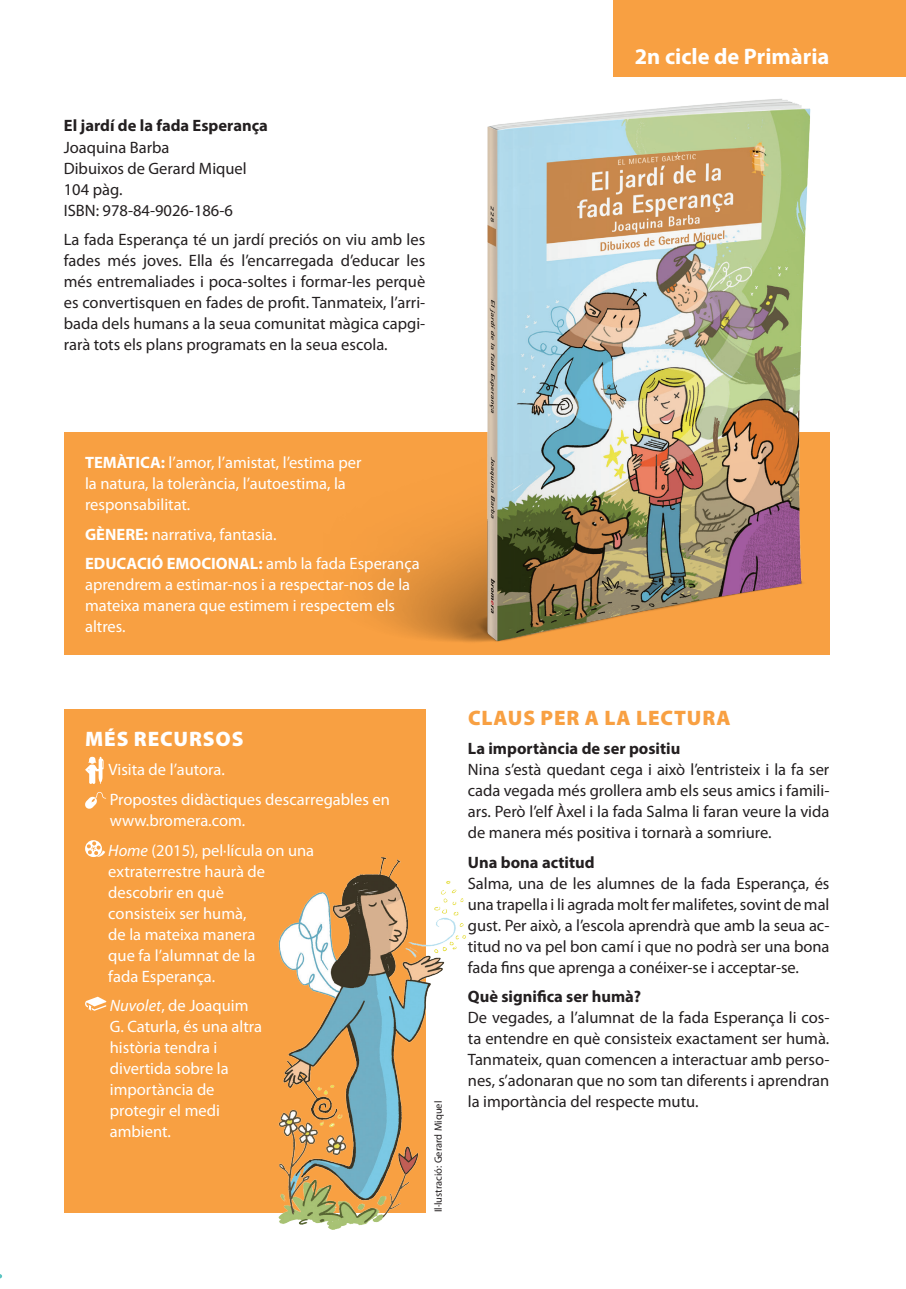
<style>
.page{position:relative;width:906px;height:1289px;background:#fff}
.page>*{position:absolute;margin:0;border:0;box-sizing:border-box;transform-origin:0 0}
.t1{font:700 22.5px "Myriad Pro";color:#fff}
.CLAUS_PER_A_LA_LECTU{font:900 21px "Myriad Pro";letter-spacing:.04em;color:#f8a042}
.t2{font:900 21px "Myriad Pro";letter-spacing:.04em;color:#fff}
.Text{font:16.5px/21px "Myriad Pro";color:#231f20;text-align:justify}
.Temàtica__gènere{font:16.5px/21px "Myriad Pro";color:#fff}
.Sinopsi{font:16.5px/21px "Myriad Pro";color:#231f20;text-align:justify}
.Claus{font:700 16.5px "Myriad Pro";color:#231f20}
.Text-2{font:700 16.5px "Myriad Pro";color:#231f20}
.Copyright{font:10.5px "Myriad Pro";color:#231f20}
.s1{font-weight:700}
.s2{font-style:italic}
</style>
<div class="page">
<div style="left:64px;top:432px;width:765px;height:222px;background:#f8a042"></div>
<div style="left:64px;top:709px;width:361px;height:503px;background:#f8a042"></div>
<div style="left:613px;top:0;width:293px;height:77px;background:#f8a042"></div>
<img style="left:299px;top:99px;width:531px;height:556px">
<img style="left:269px;top:852px;width:197px;height:377px">
<svg style="left:85px;top:756px;width:19px;height:28px"></svg>
<svg style="left:85px;top:792px;width:21px;height:17px"></svg>
<svg style="left:85px;top:840px;width:20px;height:17px"></svg>
<svg style="left:85px;top:996px;width:21px;height:15px"></svg>
<p class="Text-2" style="left:64px;top:115px;width:206px">El jardí de la fada Esperança</p>
<p class="Text" style="left:64px;top:136px;width:107px">Joaquina Barba</p>
<p class="Text" style="left:64px;top:157px;width:184px">Dibuixos de Gerard Miquel</p>
<p class="Text" style="left:64px;top:178px;width:60px">104 pàg.</p>
<p class="Text" style="left:64px;top:199px;width:171px">ISBN: 978-84-9026-186-6</p>
<p class="Sinopsi" style="left:64px;top:229px;width:363px">La fada Esperança té un jardí preciós on viu amb les fades més joves. Ella és l’encarregada d’educar les més entremaliades i poca-soltes i formar-les perquè es convertisquen en fades de profit. Tanmateix, l’arri&shy;bada dels humans a la seua comunitat màgica capgi&shy;rarà tots els plans programats en la seua escola.</p>
<h1 class="t1" style="left:635px;top:42px;width:196px">2n cicle de Primària</h1>
<p class="Temàtica__gènere" style="left:85px;top:452px;width:278px"><span class="s1">TEMÀTICA:</span> l’amor, l’amistat, l’estima per la natura, la tolerància, l’autoestima, la responsabilitat.</p>
<p class="Temàtica__gènere" style="left:85px;top:523px;width:193px"><span class="s1">GÈNERE:</span> narrativa, fantasia.</p>
<p class="Temàtica__gènere" style="left:85px;top:553px;width:336px"><span class="s1">EDUCACIÓ EMOCIONAL:</span> amb la fada Esperança aprendrem a estimar-nos i a respectar-nos de la mateixa manera que estimem i respectem els altres.</p>
<p class="t2" style="left:85px;top:724px;width:160px">MÉS RECURSOS</p>
<p class="Temàtica__gènere" style="left:108px;top:754px;width:283px;line-height:29.5px">Visita de l’autora.<br>Propostes didàctiques descarregables en</p>
<p class="Temàtica__gènere" style="left:108px;top:805px;width:207px;line-height:29.5px">www.bromera.com.<br><span class="s2">Home</span> (2015), pel·lícula on una</p>
<p class="Temàtica__gènere" style="left:108px;top:860px;width:158px">extraterrestre haurà de descobrir en què consisteix ser humà, de la mateixa manera que fa l’alumnat de la fada Esperança.</p>
<p class="Temàtica__gènere" style="left:110px;top:994px;width:154px"><span class="s2">Nuvolet</span>, de Joaquim<br>G. Caturla, és una altra història tendra i divertida sobre la importància de protegir el medi ambient.</p>
<p class="Copyright" style="left:432px;top:1212px;width:113px;rotate:-90deg">Il·lustració: Gerard Miquel</p>
<p class="CLAUS_PER_A_LA_LECTU" style="left:468px;top:703px;width:264px">CLAUS PER A LA LECTURA</p>
<p class="Claus" style="left:468px;top:737px;width:214px">La importància de ser positiu</p>
<p class="Text" style="left:468px;top:759px;width:363px">Nina s’està quedant cega i això l’entristeix i la fa ser cada vegada més grollera amb els seus amics i famili&shy;ars. Però l’elf Àxel i la fada Salma li faran veure la vida de manera més positiva i tornarà a somriure.</p>
<p class="Claus" style="left:468px;top:851px;width:128px">Una bona actitud</p>
<p class="Text" style="left:468px;top:872px;width:363px">Salma, una de les alumnes de la fada Esperança, és una trapella i li agrada molt fer malifetes, sovint de mal gust. Per això, a l’escola aprendrà que amb la seua ac&shy;titud no va pel bon camí i que no podrà ser una bona fada fins que aprenga a conéixer-se i acceptar-se.</p>
<p class="Claus" style="left:468px;top:985px;width:175px">Què significa ser humà?</p>
<p class="Text" style="left:468px;top:1007px;width:363px">De vegades, a l’alumnat de la fada Esperança li cos&shy;ta entendre en què consisteix exactament ser humà.<br>Tanmateix, quan comencen a interactuar amb perso&shy;nes, s’adonaran que no som tan diferents i aprendran la importància del respecte mutu.</p>
</div>
